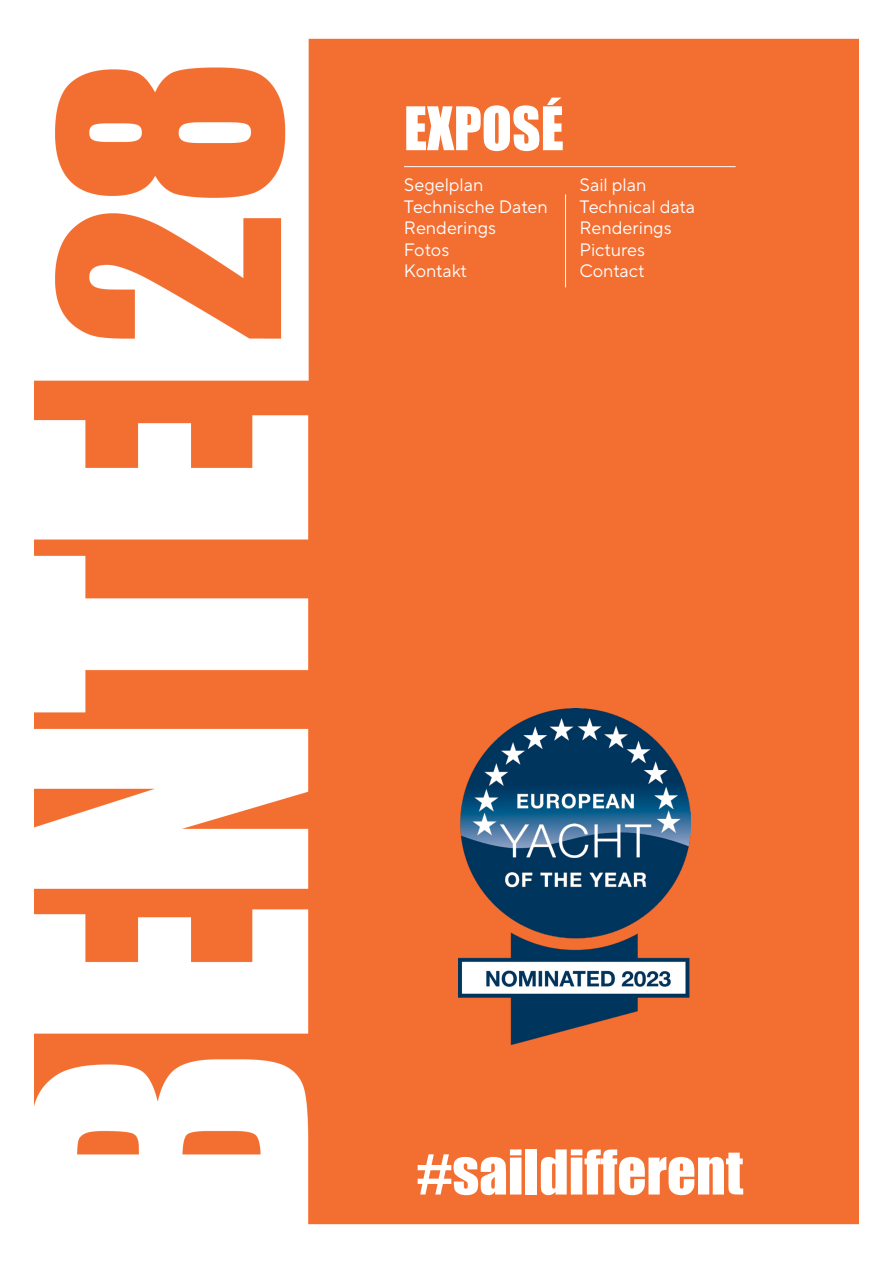
<style>
.page{position:relative;width:893px;height:1263px;background:#fff}
.page>*{position:absolute;margin:0;border:0;box-sizing:border-box;transform-origin:0 0}
.t1{font:57px "Impact";color:#fff}
.t2{font:55.5px "Impact";color:#fff}
.t3{font:18px "TT Norms Pro";color:#fff}
</style>
<div class="page">
<div style="left:34px;top:39px;width:825px;height:1185px;background:#f36e31"></div>
<img style="left:34px;top:38px;width:286px;height:1187px">
<hr style="left:404px;top:166px;width:332px;height:1px;background:#fff">
<hr style="left:565px;top:194px;width:1px;height:93px;background:#fff">
<img style="left:458px;top:708px;width:232px;height:337px">
<p class="t2" style="left:404px;top:85px;width:161px">EXPOSÉ</p>
<p class="t3" style="left:404px;top:172px;width:81px">Segelplan</p>
<p class="t3" style="left:404px;top:193px;width:145px">Technische Daten</p>
<p class="t3" style="left:404px;top:215px;width:94px">Renderings</p>
<p class="t3" style="left:404px;top:237px;width:47px">Fotos</p>
<p class="t3" style="left:404px;top:258px;width:65px">Kontakt</p>
<p class="t3" style="left:580px;top:172px;width:68px">Sail plan</p>
<p class="t3" style="left:580px;top:193px;width:117px">Technical data</p>
<p class="t3" style="left:580px;top:215px;width:94px">Renderings</p>
<p class="t3" style="left:580px;top:237px;width:67px">Pictures</p>
<p class="t3" style="left:580px;top:258px;width:67px">Contact</p>
<p class="t1" style="left:417px;top:1128px;width:328px">#saildifferent</p>
</div>
